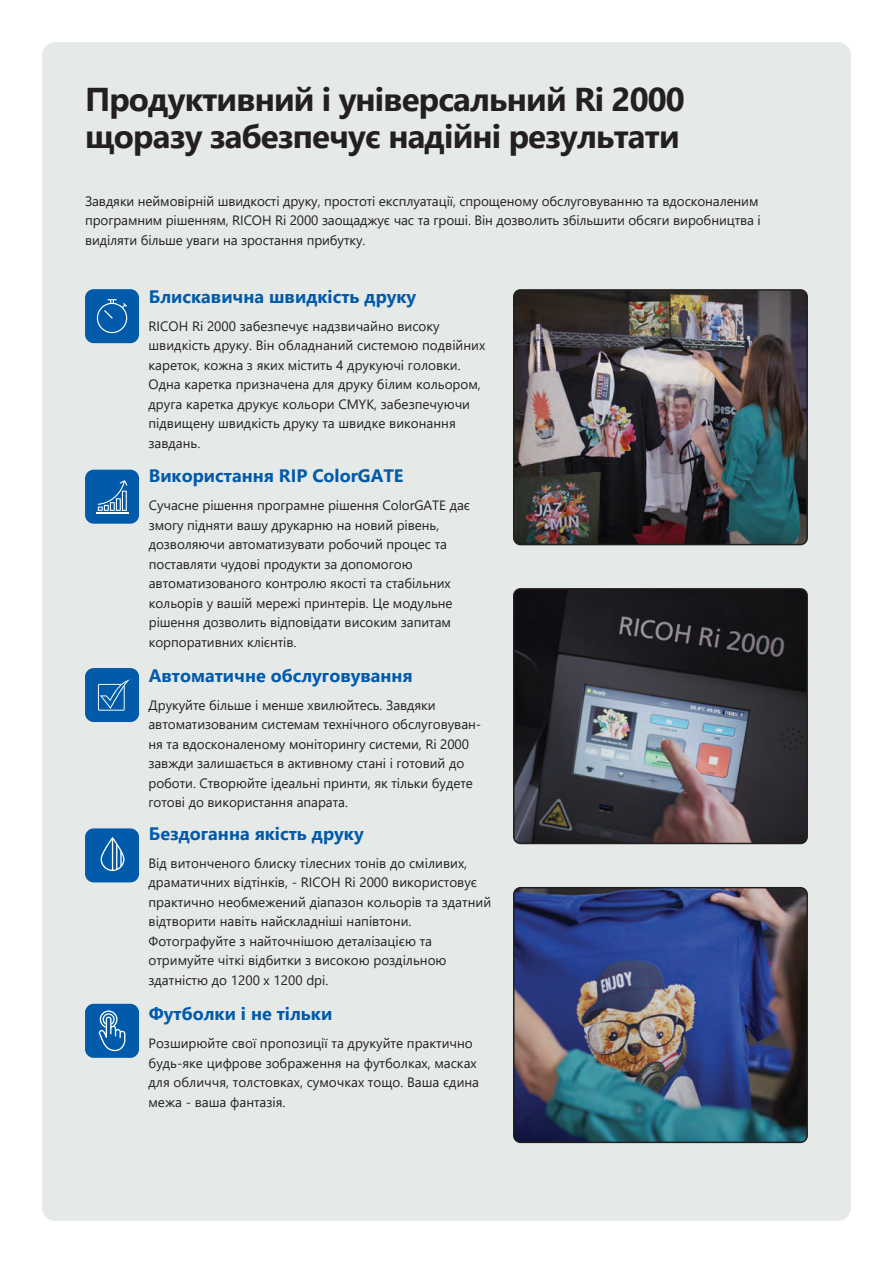
<style>
.page{position:relative;width:893px;height:1263px;background:#fff}
.page>*{position:absolute;margin:0;border:0;box-sizing:border-box;transform-origin:0 0}
.t1{font:700 33px/37.5px "Segoe UI";letter-spacing:-.025em;color:#231f20}
.t2{font:700 18px "Segoe UI";color:#015aaa}
.t3{font:13.5px/19.5px "Segoe UI";letter-spacing:-.005em;color:#231f20}
</style>
<div class="page">
<div style="left:42px;top:42px;width:809px;height:1179px;background:#e5eae8;border-radius:13px"></div>
<div style="left:85px;top:668px;width:54px;height:54px;background:#015aaa;border-radius:9px"></div>
<svg style="left:98px;top:679px;width:32px;height:32px"></svg>
<div style="left:85px;top:828px;width:54px;height:54px;background:#015aaa;border-radius:9px"></div>
<svg style="left:101px;top:837px;width:23px;height:34px"></svg>
<div style="left:85px;top:1004px;width:54px;height:54px;background:#015aaa;border-radius:9px"></div>
<svg style="left:99px;top:1010px;width:26px;height:41px"></svg>
<div style="left:85px;top:289px;width:54px;height:54px;background:#015aaa;border-radius:9px"></div>
<svg style="left:97px;top:299px;width:30px;height:34px"></svg>
<img style="left:514px;top:888px;width:293px;height:254px">
<div style="left:513px;top:887px;width:295px;height:256px;border:2px solid #231f20;border-radius:7px"></div>
<img style="left:514px;top:589px;width:293px;height:254px">
<div style="left:513px;top:588px;width:295px;height:256px;border:2px solid #231f20;border-radius:7px"></div>
<img style="left:514px;top:292px;width:293px;height:253px">
<div style="left:513px;top:289px;width:295px;height:256px;border:2px solid #231f20;border-radius:7px"></div>
<div style="left:85px;top:470px;width:54px;height:54px;background:#015aaa;border-radius:9px"></div>
<hr style="left:96px;top:512px;width:32px;height:1px;background:#fff">
<svg style="left:98px;top:480px;width:29px;height:31px"></svg>
<h1 class="t1" style="left:85px;top:77px;width:601px">Продуктивний і універсальний Ri 2000 щоразу забезпечує надійні результати</h1>
<p class="t3" style="left:85px;top:190px;width:677px">Завдяки неймовірній швидкості друку, простоті експлуатації, спрощеному обслуговуванню та вдосконаленим програмним рішенням, RICOH Ri 2000 заощаджує час та гроші. Він дозволить збільшити обсяги виробництва і виділяти більше уваги на зростання прибутку.</p>
<h2 class="t2" style="left:149px;top:279px;width:269px">Блискавична швидкість друку</h2>
<p class="t3" style="left:149px;top:315px;width:338px">RICOH Ri 2000 забезпечує надзвичайно високу швидкість друку. Він обладнаний системою подвійних кареток, кожна з яких містить 4 друкуючі головки.<br>Одна каретка призначена для друку білим кольором, друга каретка друкує кольори CMYK, забезпечуючи підвищену швидкість друку та швидке виконання завдань.</p>
<h2 class="t2" style="left:149px;top:459px;width:256px">Використання RIP ColorGATE</h2>
<p class="t3" style="left:149px;top:495px;width:323px">Сучасне рішення програмне рішення ColorGATE дає змогу підняти вашу друкарню на новий рівень, дозволяючи автоматизувати робочий процес та поставляти чудові продукти за допомогою автоматизованого контролю якості та стабільних кольорів у вашій мережі принтерів. Це модульне рішення дозволить відповідати високим запитам корпоративних клієнтів.</p>
<h2 class="t2" style="left:149px;top:658px;width:265px">Автоматичне обслуговування</h2>
<p class="t3" style="left:149px;top:694px;width:334px">Друкуйте більше і менше хвилюйтесь. Завдяки автоматизованим системам технічного обслуговуван&shy;ня та вдосконаленому моніторингу системи, Ri 2000 завжди залишається в активному стані і готовий до роботи. Створюйте ідеальні принти, як тільки будете готові до використання апарата.</p>
<h2 class="t2" style="left:149px;top:817px;width:216px">Бездоганна якість друку</h2>
<p class="t3" style="left:149px;top:852px;width:344px">Від витонченого блиску тілесних тонів до сміливих, драматичних відтінків, - RICOH Ri 2000 використовує практично необмежений діапазон кольорів та здатний відтворити навіть найскладніші напівтони.<br>Фотографуйте з найточнішою деталізацією та отримуйте чіткі відбитки з високою роздільною здатністю до 1200 x 1200 dpi.</p>
<h2 class="t2" style="left:149px;top:996px;width:185px">Футболки і не тільки</h2>
<p class="t3" style="left:149px;top:1032px;width:332px">Розширюйте свої пропозиції та друкуйте практично будь-яке цифрове зображення на футболках, масках для обличчя, толстовках, сумочках тощо. Ваша єдина межа - ваша фантазія.</p>
</div>
